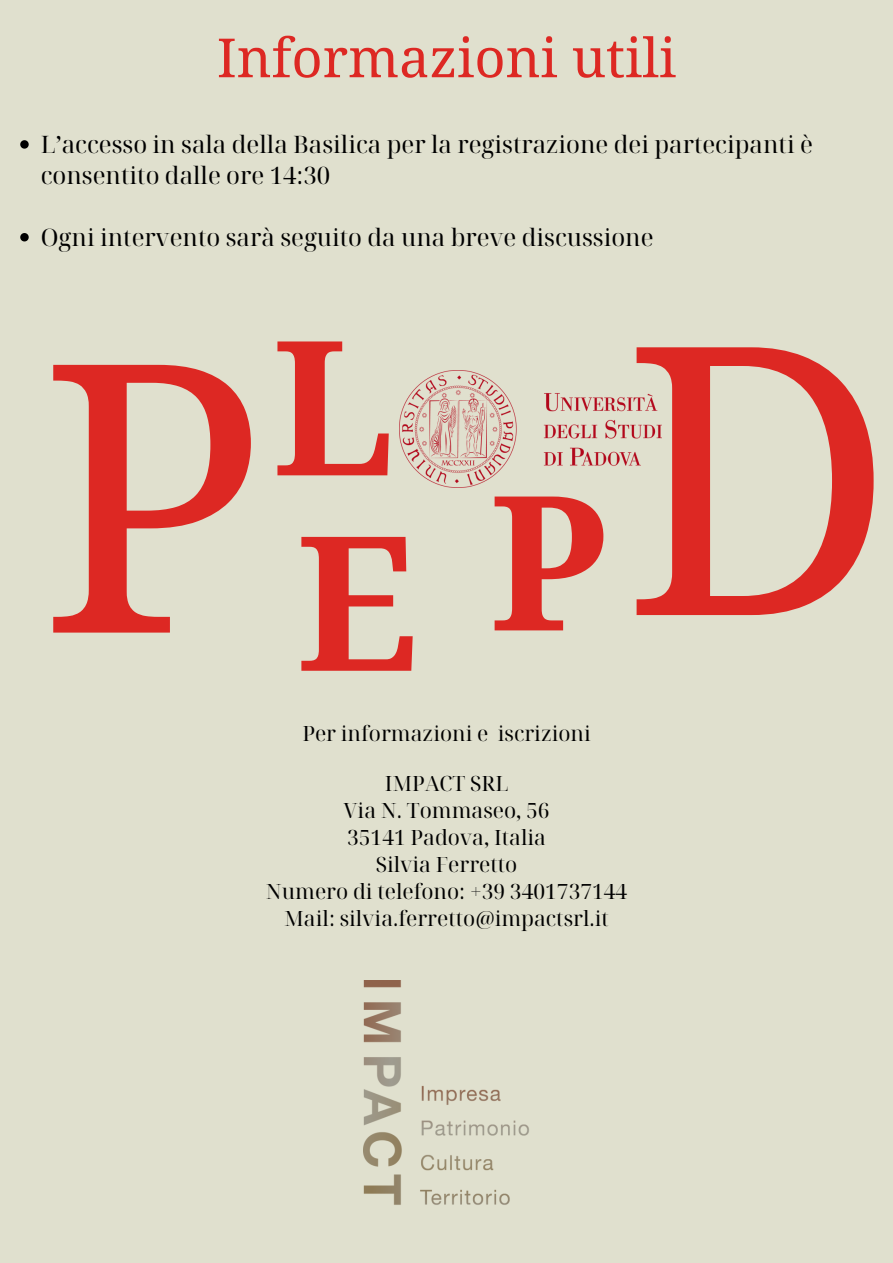
<style>
.page{position:relative;width:893px;height:1263px;background:#e0e0ce}
.page>*{position:absolute;margin:0;border:0;box-sizing:border-box;transform-origin:0 0}
.t1{font:375px "Noto Serif";color:#dd2823}
.t2{font:700 187.5px "Noto Serif";color:#dd2823}
.t3{font:54px "Noto Serif";color:#dd2823}
.t4{font:24px/30.9px "Noto Serif Display";color:#000}
.t5{font:21px "Noto Serif Display";color:#000}
</style>
<div class="page">
<img style="left:399px;top:371px;width:262px;height:117px">
<img style="left:363px;top:980px;width:166px;height:225px">
<svg style="left:20px;top:140px;width:9px;height:9px"></svg>
<svg style="left:20px;top:233px;width:9px;height:8px"></svg>
<p class="t3" style="left:217px;top:20px;width:461px">Informazioni utili</p>
<p class="t4" style="left:41px;top:128px;width:773px">L’accesso in sala della Basilica per la registrazione dei partecipanti è consentito dalle ore 14:30</p>
<p class="t4" style="left:41px;top:221px;width:614px">Ogni intervento sarà seguito da una breve discussione</p>
<p class="t1" style="left:39px;top:232px;width:228px">P</p>
<p class="t2" style="left:272px;top:275px;width:124px">L</p>
<p class="t2" style="left:296px;top:470px;width:124px">E</p>
<p class="t2" style="left:489px;top:430px;width:121px">P</p>
<p class="t1" style="left:622px;top:214px;width:274px">D</p>
<p class="t5" style="left:302px;top:718px;width:290px">Per informazioni e iscrizioni</p>
<h1 class="t5" style="left:385px;top:768px;width:125px">IMPACT SRL</h1>
<p class="t5" style="left:343px;top:795px;width:208px">Via N. Tommaseo, 56</p>
<p class="t5" style="left:347px;top:822px;width:200px">35141 Padova, Italia</p>
<p class="t5" style="left:376px;top:849px;width:143px">Silvia Ferretto</p>
<p class="t5" style="left:266px;top:876px;width:363px">Numero di telefono: +39 3401737144</p>
<p class="t5" style="left:284px;top:903px;width:326px">Mail: silvia.ferretto@impactsrl.it</p>
</div>
